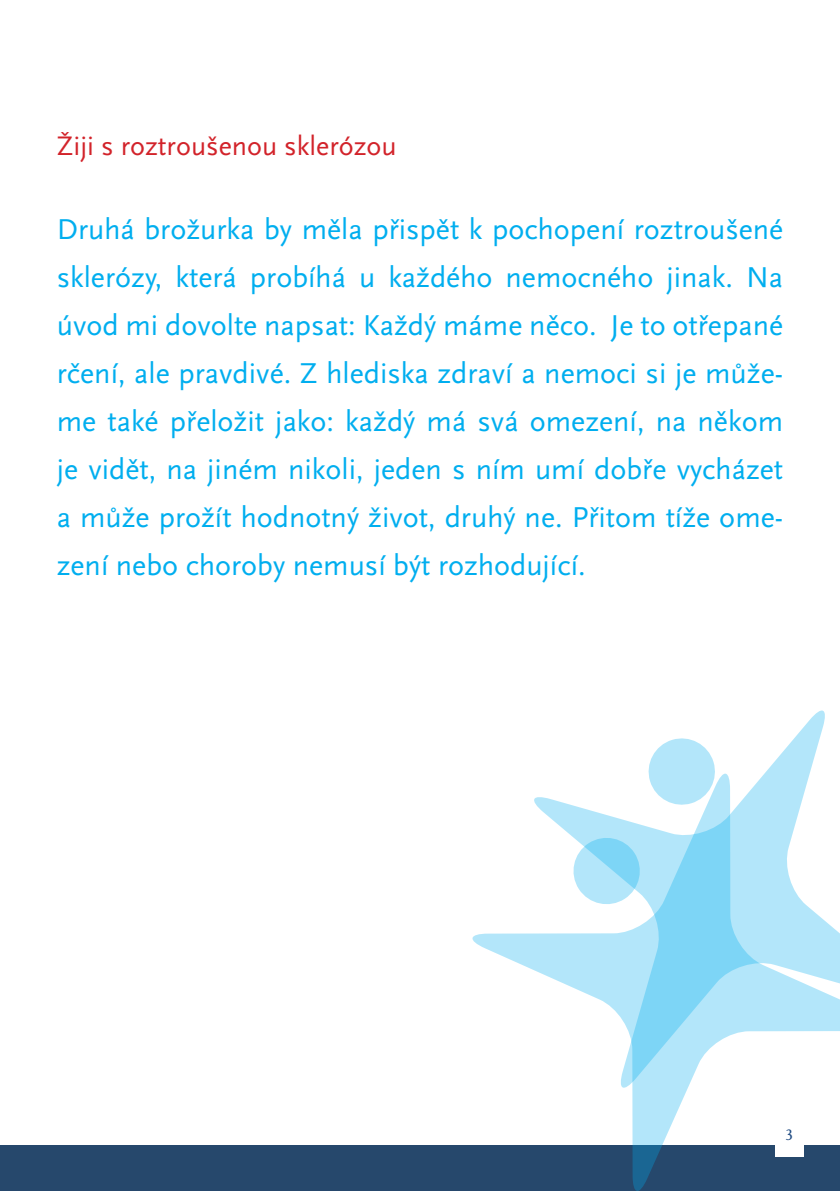
<style>
.page{position:relative;width:840px;height:1191px;background:#fff}
.page>*{position:absolute;margin:0;border:0;box-sizing:border-box;transform-origin:0 0}
.t1{font:30px/48px "Scala Sans CELF";color:#00aeef;text-align:justify}
.t2{font:28px "Scala Sans CELF";color:#d2232a}
.t3{font:16px "Scala CELF";color:#204c83}
</style>
<div class="page">
<div style="left:0;top:1145px;width:839px;height:46px;background:#26486c"></div>
<svg style="left:472px;top:933px;width:332px;height:258px"></svg>
<svg style="left:528px;top:710px;width:311px;height:381px"></svg>
<svg style="left:644px;top:734px;width:74px;height:74px"></svg>
<p class="t2" style="left:57px;top:129px;width:341px">Žiji s roztroušenou sklerózou</p>
<p class="t1" style="left:57px;top:205px;width:727px">Druhá brožurka by měla přispět k pochopení roztroušené sklerózy, která probíhá u každého nemocného jinak. Na úvod mi dovolte napsat: Každý máme něco. Je to otřepané rčení, ale pravdivé. Z hlediska zdraví a nemoci si je může&shy;me také přeložit jako: každý má svá omezení, na někom je vidět, na jiném nikoli, jeden s ním umí dobře vycházet a může prožít hodnotný život, druhý ne. Přitom tíže ome&shy;zení nebo choroby nemusí být rozhodující.</p>
<p class="t3" style="left:784px;top:1125px;width:9px">3</p>
</div>
